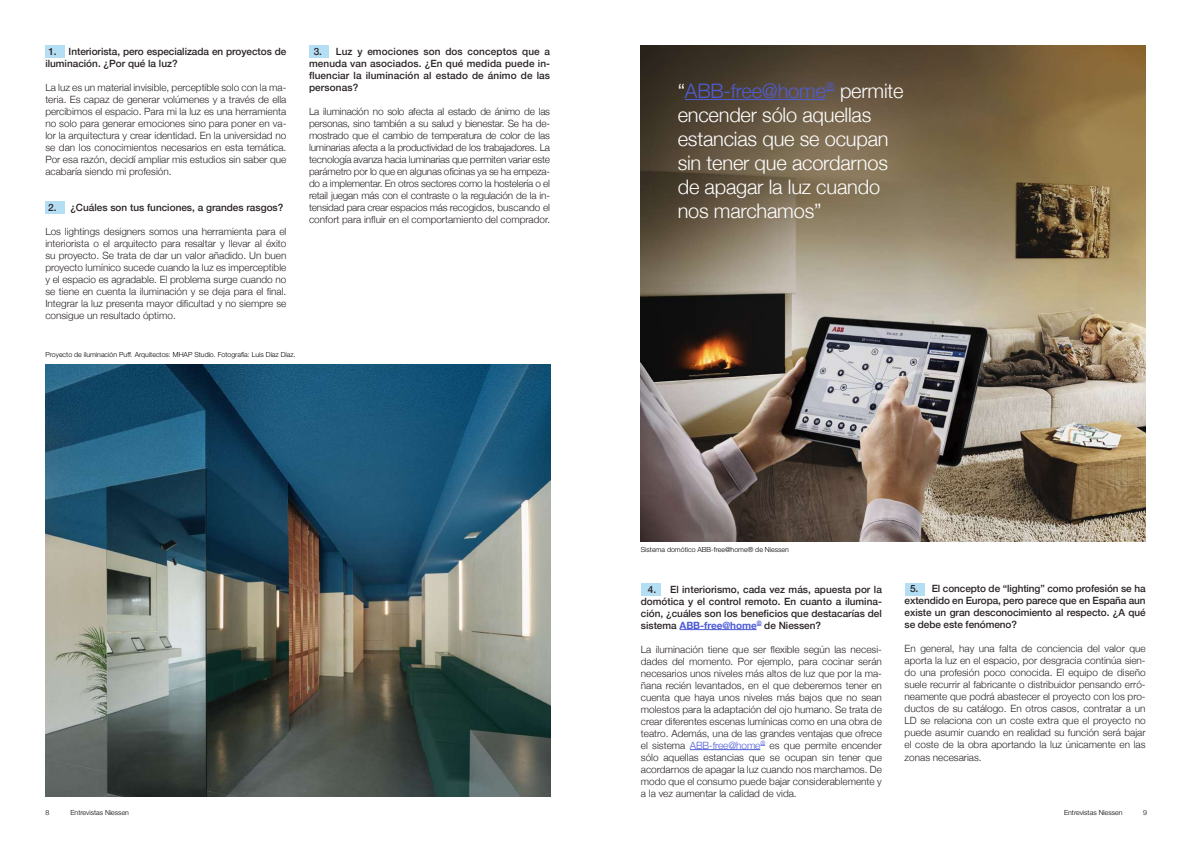
<style>
.page{position:relative;width:1191px;height:842px;background:#fff}
.page>*{position:absolute;margin:0;border:0;box-sizing:border-box;transform-origin:0 0}
.t1{font:300 20px/24px "Helvetica Neue";letter-spacing:-.01em;color:#fff}
.t2{font:300 10px/12px "Helvetica Neue";color:#2a2324;text-align:justify}
.t3{font:500 10px/12px "Helvetica Neue";color:#2a2324;text-align:justify}
.t4{font:300 7px "Helvetica Neue LT Std";color:#020203}
.t5{font:300 7px "Helvetica Neue";color:#000}
.s1{color:#4f5cd6}
.s2{font-weight:700;color:#4f5cd6}
</style>
<div class="page">
<div style="left:641px;top:583px;width:19px;height:13px;background:#b3def3"></div>
<div style="left:904px;top:583px;width:20px;height:13px;background:#b3def3"></div>
<div style="left:309px;top:45px;width:20px;height:13px;background:#b3def3"></div>
<hr style="left:679px;top:629px;width:77px;height:1px;background:#4f5cd6">
<hr style="left:690px;top:749px;width:70px;height:1px;background:#4f5cd6">
<div style="left:45px;top:45px;width:20px;height:13px;background:#b3def3"></div>
<div style="left:45px;top:201px;width:20px;height:13px;background:#b3def3"></div>
<img style="left:45px;top:364px;width:505px;height:433px">
<img style="left:641px;top:45px;width:504px;height:497px">
<hr style="left:685px;top:99px;width:141px;height:1px;background:#4f5cd6">
<p class="t3" style="left:45px;top:45px;width:242px">1. Interiorista, pero especializada en proyectos de iluminación. ¿Por qué la luz?</p>
<p class="t2" style="left:45px;top:81px;width:242px">La luz es un material invisible, perceptible solo con la ma&shy;teria. Es capaz de generar volúmenes y a través de ella percibimos el espacio. Para mi la luz es una herramienta no solo para generar emociones sino para poner en va&shy;lor la arquitectura y crear identidad. En la universidad no se dan los conocimientos necesarios en esta temática.<br>Por esa razón, decidí ampliar mis estudios sin saber que acabaría siendo mi profesión.</p>
<p class="t3" style="left:48px;top:201px;width:237px">2. ¿Cuáles son tus funciones, a grandes rasgos?</p>
<p class="t2" style="left:45px;top:225px;width:242px">Los lightings designers somos una herramienta para el interiorista o el arquitecto para resaltar y llevar al éxito su proyecto. Se trata de dar un valor añadido. Un buen proyecto lumínico sucede cuando la luz es imperceptible y el espacio es agradable. El problema surge cuando no se tiene en cuenta la iluminación y se deja para el final.<br>Integrar la luz presenta mayor dificultad y no siempre se consigue un resultado óptimo.</p>
<p class="t4" style="left:45px;top:350px;width:252px">Proyecto de iluminación Puff. Arquitectos: MHAP Studio. Fotografía: Luis Díaz Díaz.</p>
<p class="t3" style="left:309px;top:45px;width:242px;text-indent:5px">3. Luz y emociones son dos conceptos que a menuda van asociados. ¿En qué medida puede in&shy;fluenciar la iluminación al estado de ánimo de las personas?</p>
<p class="t2" style="left:309px;top:105px;width:242px">La iluminación no solo afecta al estado de ánimo de las personas, sino también a su salud y bienestar. Se ha de&shy;mostrado que el cambio de temperatura de color de las luminarias afecta a la productividad de los trabajadores. La tecnología avanza hacia luminarias que permiten variar este parámetro por lo que en algunas oficinas ya se ha empeza&shy;do a implementar. En otros sectores como la hostelería o el retail juegan más con el contraste o la regulación de la in&shy;tensidad para crear espacios más recogidos, buscando el confort para influir en el comportamiento del comprador.</p>
<h1 class="t1" style="left:677px;top:77px;width:227px">“<span class="s1">ABB-free@home</span><sup>®</sup> permite encender sólo aquellas estancias que se ocupan sin tener que acordarnos de apagar la luz cuando nos marchamos”</h1>
<p class="t4" style="left:641px;top:546px;width:149px">Sistema domótico ABB-free@home® de Niessen</p>
<p class="t3" style="left:641px;top:582px;width:242px;text-indent:7px">4. El interiorismo, cada vez más, apuesta por la domótica y el control remoto. En cuanto a ilumina&shy;ción, ¿cuáles son los beneficios que destacarías del sistema <span class="s2">ABB-free@home</span><sup>®</sup> de Niessen?</p>
<p class="t2" style="left:641px;top:642px;width:242px">La iluminación tiene que ser flexible según las necesi&shy;dades del momento. Por ejemplo, para cocinar serán necesarios unos niveles más altos de luz que por la ma&shy;ñana recién levantados, en el que deberemos tener en cuenta que haya unos niveles más bajos que no sean molestos para la adaptación del ojo humano. Se trata de crear diferentes escenas lumínicas como en una obra de teatro. Además, una de las grandes ventajas que ofrece el sistema <span class="s1">ABB-free@home</span><sup>®</sup> es que permite encender sólo aquellas estancias que se ocupan sin tener que acordarnos de apagar la luz cuando nos marchamos. De modo que el consumo puede bajar considerablemente y a la vez aumentar la calidad de vida.</p>
<p class="t3" style="left:904px;top:582px;width:242px;text-indent:5px">5. El concepto de “lighting” como profesión se ha extendido en Europa, pero parece que en España aun existe un gran desconocimiento al respecto. ¿A qué se debe este fenómeno?</p>
<p class="t2" style="left:904px;top:642px;width:242px">En general, hay una falta de conciencia del valor que aporta la luz en el espacio, por desgracia continúa sien&shy;do una profesión poco conocida. El equipo de diseño suele recurrir al fabricante o distribuidor pensando erró&shy;neamente que podrá abastecer el proyecto con los pro&shy;ductos de su catálogo. En otros casos, contratar a un LD se relaciona con un coste extra que el proyecto no puede asumir cuando en realidad su función será bajar el coste de la obra aportando la luz únicamente en las zonas necesarias.</p>
<p class="t5" style="left:45px;top:807px;width:5px">8</p>
<p class="t5" style="left:70px;top:807px;width:60px">Entrevistas Niessen</p>
<p class="t5" style="left:1064px;top:807px;width:60px">Entrevistas Niessen</p>
<p class="t5" style="left:1143px;top:807px;width:5px">9</p>
</div>
